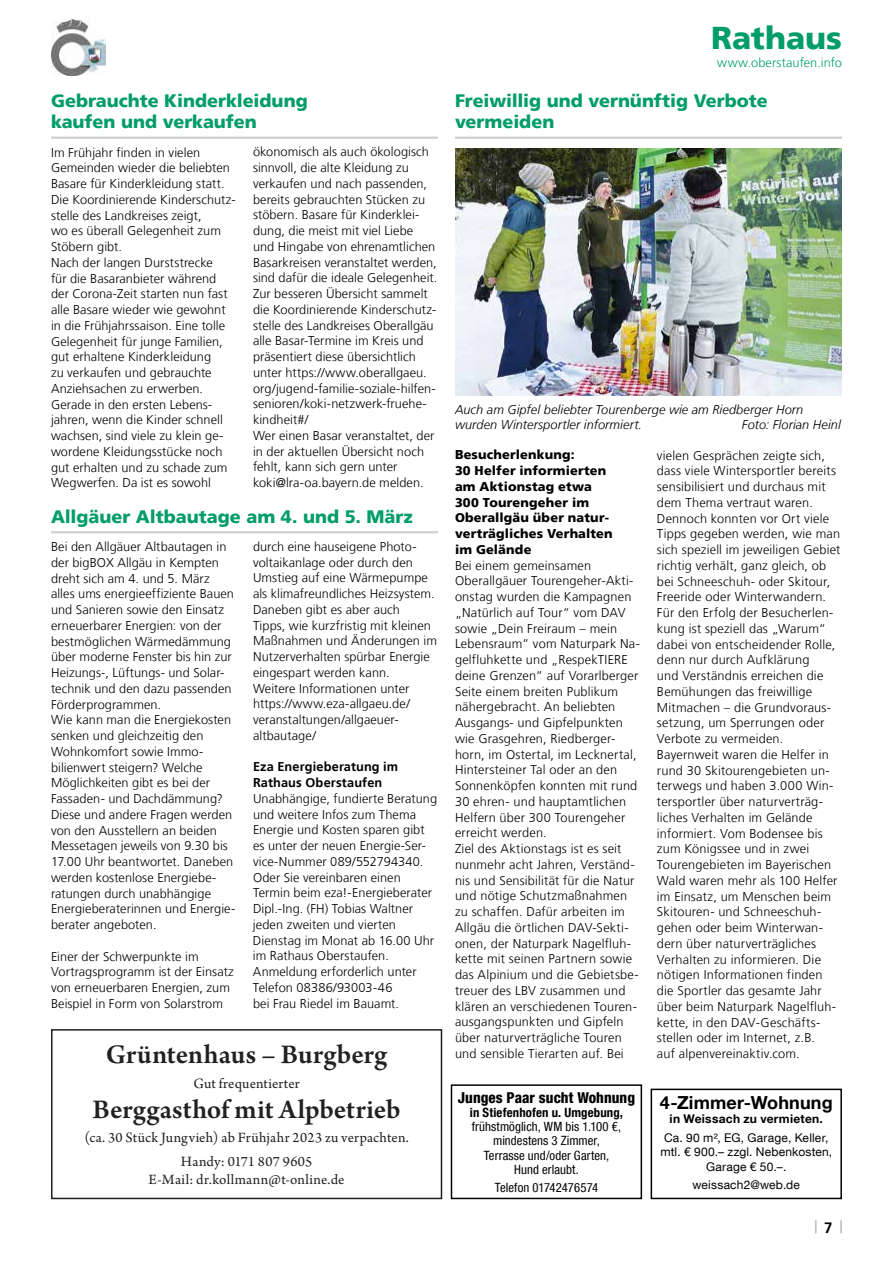
<style>
.page{position:relative;width:893px;height:1263px;background:#fff}
.page>*{position:absolute;margin:0;border:0;box-sizing:border-box;transform-origin:0 0}
.t1{font:900 31.5px "Frutiger LT";letter-spacing:-.005em;color:#009d69}
.t2{font:600 28.5px "Arno Pro";letter-spacing:.005em;color:#212120}
.t3{font:900 18px/21px "Frutiger LT";color:#009d69}
.t4{font:700 18px "Helvetica Neue LT Com";letter-spacing:.005em;color:#000}
.t5{font:15px/24.3px "Arno Pro";letter-spacing:.015em;color:#212120;text-align:center}
.t6{font:800 condensed 15px "Helvetica Neue LT Com";letter-spacing:.005em;color:#000}
.t7{font:700 15px "Frutiger LT";color:#000}
.t8{font:300 12.75px/15.8px "Frutiger LT";letter-spacing:.01em;color:#000}
.t9{font:900 12.75px/15.8px "Frutiger LT";letter-spacing:.015em;color:#000}
.t10{font:italic 300 12.75px/15.8px "Frutiger LT";letter-spacing:.005em;color:#000}
.t11{font:condensed 12.75px/14.2px "Helvetica Neue LT Com";letter-spacing:.005em;color:#000;text-align:center}
.t12{font:700 12.75px/15.8px "Frutiger LT";letter-spacing:.01em;color:#000}
.t13{font:700 condensed 12.75px "Helvetica Neue LT Com";letter-spacing:.015em;color:#000}
.t14{font:300 12.75px "Frutiger LT";letter-spacing:.005em;color:#009d69}
.t15{font:12px/14.4px "Helvetica Neue LT Com";letter-spacing:.015em;color:#000;text-align:center}
.t16{font:700 12px "Helvetica Neue LT Com";letter-spacing:.025em;color:#000}
</style>
<div class="page">
<svg style="left:815px;top:1220px;width:1px;height:13px"></svg>
<svg style="left:840px;top:1220px;width:2px;height:13px"></svg>
<img style="left:51px;top:20px;width:54px;height:55px">
<hr style="left:51px;top:137px;width:387px;height:2px;background:#cecfcf">
<hr style="left:51px;top:531px;width:387px;height:2px;background:#cecfcf">
<hr style="left:455px;top:137px;width:387px;height:2px;background:#cecfcf">
<img style="left:455px;top:149px;width:387px;height:246px">
<div style="left:51px;top:1029px;width:391px;height:170px;border:2px solid #212120"></div>
<div style="left:651px;top:1089px;width:191px;height:110px;border:2px solid #000"></div>
<div style="left:451px;top:1084px;width:191px;height:115px;border:2px solid #000"></div>
<h3 class="t3" style="left:51px;top:90px;width:258px">Gebrauchte Kinderkleidung kaufen und verkaufen</h3>
<p class="t8" style="left:51px;top:144px;width:186px">Im Frühjahr finden in vielen<br>Gemeinden wieder die beliebten<br>Basare für Kinderkleidung statt.<br>Die Koordinierende Kinderschutz&shy;stelle des Landkreises zeigt,<br>wo es überall Gelegenheit zum<br>Stöbern gibt.<br>Nach der langen Durststrecke<br>für die Basaranbieter während der Corona-Zeit starten nun fast alle Basare wieder wie gewohnt in die Frühjahrssaison. Eine tolle<br>Gelegenheit für junge Familien, gut erhaltene Kinderkleidung<br>zu verkaufen und gebrauchte<br>Anziehsachen zu erwerben.<br>Gerade in den ersten Lebens&shy;jahren, wenn die Kinder schnell wachsen, sind viele zu klein ge&shy;wordene Kleidungsstücke noch gut erhalten und zu schade zum<br>Wegwerfen. Da ist es sowohl</p>
<p class="t8" style="left:253px;top:144px;width:186px">ökonomisch als auch ökologisch sinnvoll, die alte Kleidung zu verkaufen und nach passenden, bereits gebrauchten Stücken zu stöbern. Basare für Kinderklei&shy;dung, die meist mit viel Liebe und Hingabe von ehrenamtlichen<br>Basarkreisen veranstaltet werden, sind dafür die ideale Gelegenheit.<br>Zur besseren Übersicht sammelt die Koordinierende Kinderschutz&shy;stelle des Landkreises Oberallgäu alle Basar-Termine im Kreis und präsentiert diese übersichtlich unter https://www.oberallgaeu. org/jugend-familie-soziale-hilfen&shy;senioren/koki-netzwerk-fruehe&shy;kindheit#/<br>Wer einen Basar veranstaltet, der in der aktuellen Übersicht noch fehlt, kann sich gern unter koki@lra-oa.bayern.de melden.</p>
<h3 class="t3" style="left:51px;top:506px;width:363px">Allgäuer Altbautage am 4. und 5. März</h3>
<p class="t8" style="left:51px;top:539px;width:186px">Bei den Allgäuer Altbautagen in der bigBOX Allgäu in Kempten dreht sich am 4. und 5. März alles ums energieeffiziente Bauen und Sanieren sowie den Einsatz erneuerbarer Energien: von der bestmöglichen Wärmedämmung über moderne Fenster bis hin zur<br>Heizungs-, Lüftungs- und Solar&shy;technik und den dazu passenden<br>Förderprogrammen.<br>Wie kann man die Energiekosten senken und gleichzeitig den<br>Wohnkomfort sowie Immo&shy;bilienwert steigern? Welche<br>Möglichkeiten gibt es bei der<br>Fassaden- und Dachdämmung?<br>Diese und andere Fragen werden von den Ausstellern an beiden<br>Messetagen jeweils von 9.30 bis<br>17.00 Uhr beantwortet. Daneben werden kostenlose Energiebe&shy;ratungen durch unabhängige<br>Energieberaterinnen und Energie&shy;berater angeboten.</p>
<p class="t8" style="left:51px;top:948px;width:184px">Einer der Schwerpunkte im<br>Vortragsprogramm ist der Einsatz von erneuerbaren Energien, zum<br>Beispiel in Form von Solarstrom</p>
<p class="t8" style="left:253px;top:539px;width:185px">durch eine hauseigene Photo&shy;voltaikanlage oder durch den<br>Umstieg auf eine Wärmepumpe als klimafreundliches Heizsystem.<br>Daneben gibt es aber auch<br>Tipps, wie kurzfristig mit kleinen<br>Maßnahmen und Änderungen im<br>Nutzerverhalten spürbar Energie eingespart werden kann.<br>Weitere Informationen unter https://www.eza-allgaeu.de/ veranstaltungen/allgaeuer&shy;altbautage/</p>
<p class="t12" style="left:253px;top:759px;width:147px">Eza Energieberatung im<br>Rathaus Oberstaufen</p>
<p class="t8" style="left:253px;top:791px;width:186px">Unabhängige, fundierte Beratung und weitere Infos zum Thema<br>Energie und Kosten sparen gibt es unter der neuen Energie-Ser&shy;vice-Nummer 089/552794340.<br>Oder Sie vereinbaren einen<br>Termin beim eza!-Energieberater<br>Dipl.-Ing. (FH) Tobias Waltner jeden zweiten und vierten<br>Dienstag im Monat ab 16.00 Uhr im Rathaus Oberstaufen.<br>Anmeldung erforderlich unter<br>Telefon 08386/93003-46<br>bei Frau Riedel im Bauamt.</p>
<h2 class="t2" style="left:106px;top:1038px;width:283px">Grüntenhaus – Burgberg</h2>
<p class="t5" style="left:194px;top:1072px;width:108px">Gut frequentierter</p>
<h2 class="t2" style="left:93px;top:1092px;width:310px">Berggasthof mit Alpbetrieb</h2>
<p class="t5" style="left:84px;top:1126px;width:326px">(ca. 30 Stück Jungvieh) ab Frühjahr 2023 zu verpachten.<br>Handy: 0171 807 9605</p>
<p class="t5" style="left:149px;top:1168px;width:197px">E-Mail: dr.kollmann@t-online.de</p>
<h1 class="t1" style="left:711px;top:19px;width:132px">Rathaus</h1>
<p class="t14" style="left:717px;top:56px;width:126px">www.oberstaufen.info</p>
<h3 class="t3" style="left:455px;top:90px;width:314px">Freiwillig und vernünftig Verbote vermeiden</h3>
<p class="t10" style="left:455px;top:401px;width:350px">Auch am Gipfel beliebter Tourenberge wie am Riedberger Horn wurden Wintersportler informiert.</p>
<p class="t10" style="left:742px;top:417px;width:101px">Foto: Florian Heinl</p>
<p class="t9" style="left:455px;top:447px;width:159px">Besucherlenkung:<br>30 Helfer informierten am Aktionstag etwa<br>300 Tourengeher im<br>Oberallgäu über natur&shy;verträgliches Verhalten im Gelände</p>
<p class="t8" style="left:455px;top:557px;width:186px">Bei einem gemeinsamen<br>Oberallgäuer Tourengeher-Akti&shy;onstag wurden die Kampagnen „Natürlich auf Tour“ vom DAV sowie „Dein Freiraum – mein<br>Lebensraum“ vom Naturpark Na&shy;gelfluhkette und „RespekTIERE deine Grenzen“ auf Vorarlberger<br>Seite einem breiten Publikum nähergebracht. An beliebten<br>Ausgangs- und Gipfelpunkten wie Grasgehren, Riedberger&shy;horn, im Ostertal, im Lecknertal,<br>Hintersteiner Tal oder an den<br>Sonnenköpfen konnten mit rund<br>30 ehren- und hauptamtlichen<br>Helfern über 300 Tourengeher erreicht werden.<br>Ziel des Aktionstags ist es seit nunmehr acht Jahren, Verständ&shy;nis und Sensibilität für die Natur und nötige Schutzmaßnahmen zu schaffen. Dafür arbeiten im<br>Allgäu die örtlichen DAV-Sekti&shy;onen, der Naturpark Nagelfluh&shy;kette mit seinen Partnern sowie das Alpinium und die Gebietsbe&shy;treuer des LBV zusammen und klären an verschiedenen Touren&shy;ausgangspunkten und Gipfeln über naturverträgliche Touren und sensible Tierarten auf. Bei</p>
<p class="t6" style="left:458px;top:1088px;width:179px">Junges Paar sucht Wohnung</p>
<p class="t13" style="left:470px;top:1104px;width:155px">in Stiefenhofen u. Umgebung,</p>
<p class="t11" style="left:472px;top:1119px;width:151px">frühstmöglich, WM bis 1.100 €, mindestens 3 Zimmer,<br>Terrasse und/oder Garten,<br>Hund erlaubt.</p>
<p class="t11" style="left:495px;top:1180px;width:105px">Telefon 01742476574</p>
<p class="t8" style="left:657px;top:447px;width:185px">vielen Gesprächen zeigte sich, dass viele Wintersportler bereits sensibilisiert und durchaus mit dem Thema vertraut waren.<br>Dennoch konnten vor Ort viele<br>Tipps gegeben werden, wie man sich speziell im jeweiligen Gebiet richtig verhält, ganz gleich, ob bei Schneeschuh- oder Skitour,<br>Freeride oder Winterwandern.<br>Für den Erfolg der Besucherlen&shy;kung ist speziell das „Warum“ dabei von entscheidender Rolle, denn nur durch Aufklärung<br>und Verständnis erreichen die<br>Bemühungen das freiwillige<br>Mitmachen – die Grundvoraus&shy;setzung, um Sperrungen oder<br>Verbote zu vermeiden.<br>Bayernweit waren die Helfer in rund 30 Skitourengebieten un&shy;terwegs und haben 3.000 Win&shy;tersportler über naturverträg&shy;liches Verhalten im Gelände informiert. Vom Bodensee bis zum Königssee und in zwei<br>Tourengebieten im Bayerischen<br>Wald waren mehr als 100 Helfer im Einsatz, um Menschen beim<br>Skitouren- und Schneeschuh&shy;gehen oder beim Winterwan&shy;dern über naturverträgliches<br>Verhalten zu informieren. Die nötigen Informationen finden die Sportler das gesamte Jahr über beim Naturpark Nagelfluh&shy;kette, in den DAV-Geschäfts&shy;stellen oder im Internet, z.B.<br>auf alpenvereinaktiv.com.</p>
<h3 class="t4" style="left:660px;top:1091px;width:174px">4-Zimmer-Wohnung</h3>
<p class="t16" style="left:670px;top:1111px;width:155px">in Weissach zu vermieten.</p>
<p class="t15" style="left:660px;top:1130px;width:173px">Ca. 90 m², EG, Garage, Keller, mtl. € 900.– zzgl. Nebenkosten,<br>Garage € 50.–.</p>
<p class="t15" style="left:692px;top:1177px;width:109px">weissach2@web.de</p>
<p class="t7" style="left:824px;top:1218px;width:10px">7</p>
</div>
